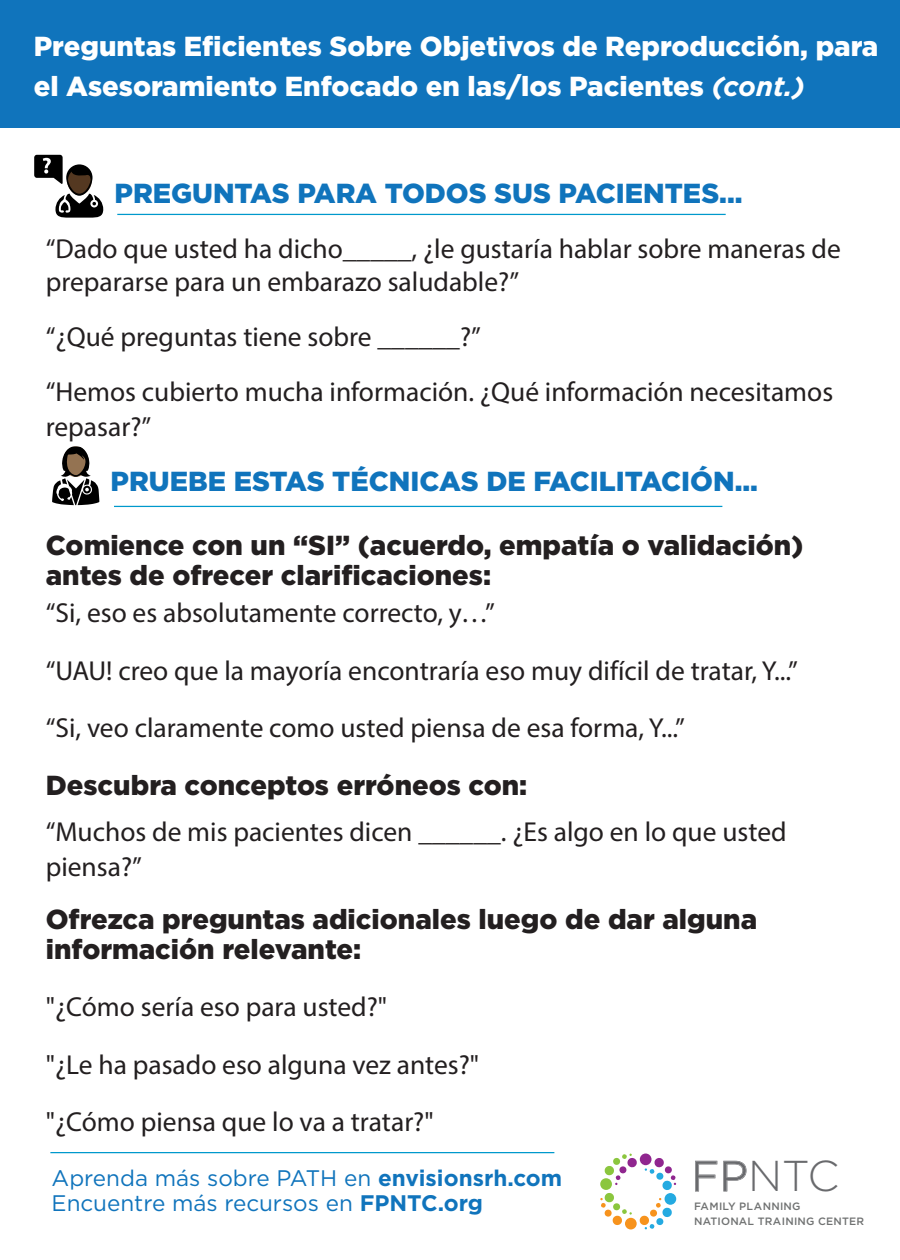
<style>
.page{position:relative;width:900px;height:1260px;background:#fff}
.page>*{position:absolute;margin:0;border:0;box-sizing:border-box;transform-origin:0 0}
.t1{font:300 43.25px "Gotham";color:#696a6d}
.t2{font:27.5px/35px "Myriad Pro";color:#231f20}
.t3{font:900 27.5px/30px "Gotham";color:#231f20}
.t4{font:900 27.5px/40px "Gotham";color:#fff}
.t5{font:900 27.5px "Gotham";color:#1074bc}
.t6{font:22.5px "Gotham";color:#1074bc}
.t7{font:500 10.75px/15.2px "Gotham";letter-spacing:.02em;color:#707272}
.s1{font-weight:700;font-style:italic}
.s2{font-weight:400}
.s3{font-weight:700}
</style>
<div class="page">
<svg style="left:695px;top:1161px;width:52px;height:31px"></svg>
<svg style="left:600px;top:1154px;width:76px;height:75px"></svg>
<svg style="left:34px;top:155px;width:69px;height:63px"></svg>
<svg style="left:52px;top:447px;width:47px;height:58px"></svg>
<hr style="left:117px;top:214px;width:609px;height:1px;background:#09c">
<hr style="left:114px;top:506px;width:608px;height:1px;background:#09c">
<hr style="left:50px;top:1152px;width:504px;height:1px;background:#09c">
<div style="left:0;top:0;width:900px;height:128px;background:#1074bc"></div>
<p class="t4" style="left:34px;top:26px;width:846px">Preguntas Eficientes Sobre Objetivos de Reproducción, para el Asesoramiento Enfocado en las/los Pacientes <span class="s1">(cont.)</span></p>
<p class="t5" style="left:115px;top:174px;width:630px">PREGUNTAS PARA TODOS SUS PACIENTES...</p>
<p class="t2" style="left:46px;top:232px;width:797px;line-height:32.5px">“Dado que usted ha dicho_____, ¿le gustaría hablar sobre maneras de prepararse para un embarazo saludable?”</p>
<p class="t2" style="left:46px;top:318px;width:437px">“¿Qué preguntas tiene sobre ______?”</p>
<p class="t2" style="left:46px;top:373px;width:789px">“Hemos cubierto mucha información. ¿Qué información necesitamos repasar?”</p>
<p class="t5" style="left:111px;top:462px;width:649px">PRUEBE ESTAS TÉCNICAS DE FACILITACIÓN...</p>
<p class="t3" style="left:46px;top:530px;width:759px">Comience con un “SI” (acuerdo, empatía o validación) antes de ofrecer clarificaciones:</p>
<p class="t2" style="left:46px;top:595px;width:451px">“Si, eso es absolutamente correcto, y…”</p>
<p class="t2" style="left:46px;top:653px;width:754px">“UAU! creo que la mayoría encontraría eso muy difícil de tratar, Y...”</p>
<p class="t2" style="left:46px;top:710px;width:640px">“Si, veo claramente como usted piensa de esa forma, Y...”</p>
<p class="t3" style="left:46px;top:770px;width:483px">Descubra conceptos erróneos con:</p>
<p class="t2" style="left:46px;top:814px;width:742px">“Muchos de mis pacientes dicen ______. ¿Es algo en lo que usted piensa?”</p>
<p class="t3" style="left:46px;top:904px;width:713px">Ofrezca preguntas adicionales luego de dar alguna información relevante:</p>
<p class="t2" style="left:46px;top:989px;width:343px">"¿Cómo sería eso para usted?"</p>
<p class="t2" style="left:46px;top:1046px;width:435px">"¿Le ha pasado eso alguna vez antes?"</p>
<p class="t2" style="left:46px;top:1104px;width:389px">"¿Cómo piensa que lo va a tratar?"</p>
<p class="t1" style="left:691px;top:1149px;width:150px"><span class="s2">FP</span>NTC</p>
<p class="t7" style="left:694px;top:1198px;width:172px">FAMILY PLANNING<br>NATIONAL TRAINING CENTER</p>
<p class="t6" style="left:52px;top:1164px;width:512px">Aprenda más sobre PATH en <span class="s3">envisionsrh.com</span></p>
<p class="t6" style="left:52px;top:1189px;width:433px">Encuentre más recursos en <span class="s3">FPNTC.org</span></p>
</div>
